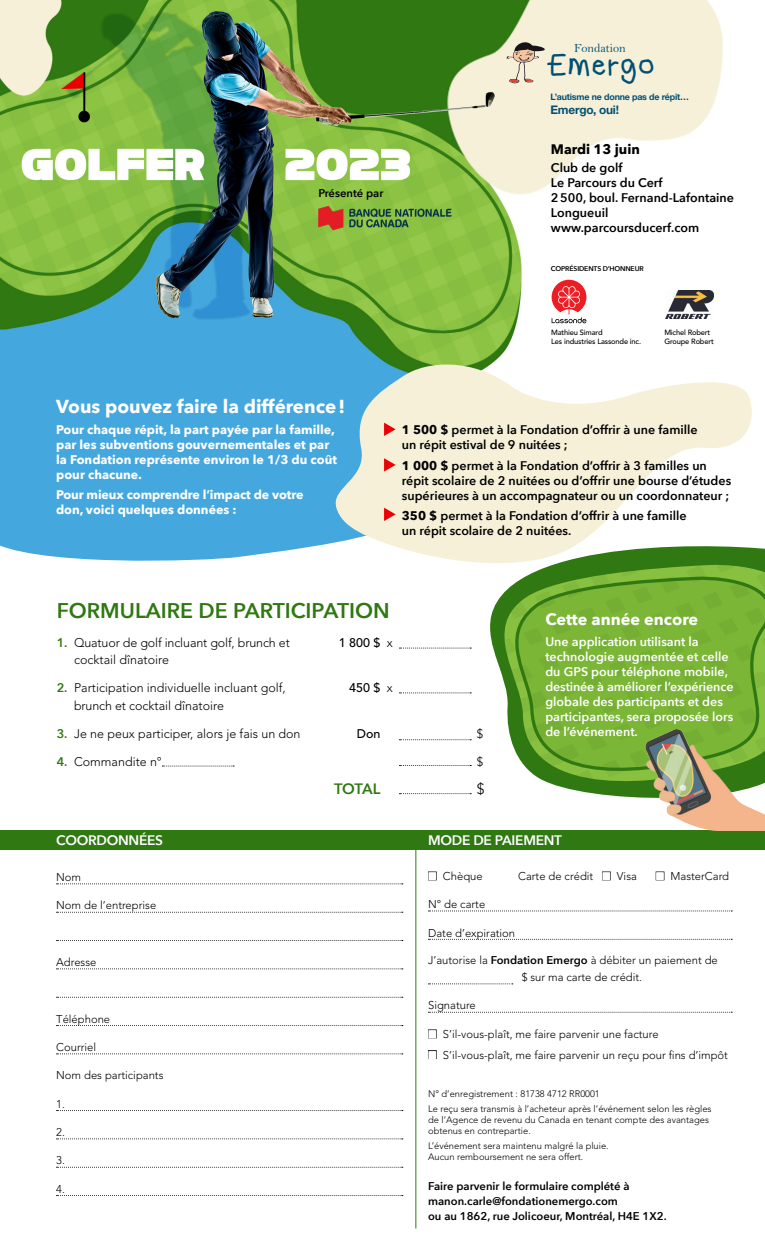
<style>
.page{position:relative;width:765px;height:1260px;background:#fff}
.page>*{position:absolute;margin:0;border:0;box-sizing:border-box;transform-origin:0 0}
.t1{font:33.12px "kindergarten";color:#004f74}
.t2{font:600 21.25px "Avenir Next";color:#307812}
.t3{font:700 18.75px "Avenir Next";color:#fff}
.t4{font:700 16.25px "Avenir Next";color:#fff}
.t5{font:600 15px "Avenir Next";letter-spacing:-.03em;color:#307812}
.t6{font:300 15px "Avenir";color:#000}
.t7{font:600 13.75px "Avenir Next";letter-spacing:-.02em;color:#fff}
.t8{font:700 13.75px "Avenir Next";color:#000}
.t9{font:600 12.5px/15px "Avenir Next";color:#000}
.t10{font:700 12.5px/15px "Avenir Next";color:#fff}
.t11{font:600 12.5px/15px "Avenir Next";color:#fff}
.t12{font:300 12.5px "Avenir";color:#000}
.t13{font:500 12.5px "Avenir";color:#000}
.t14{font:12.38px "Bell";color:#004f74}
.t15{font:700 11.88px "Helvetica Neue";letter-spacing:-.02em;color:#004f74}
.t16{font:300 11.25px/17.5px "Avenir";color:#000}
.t17{font:600 11.25px/15px "Avenir Next";color:#000}
.t18{font:300 9.38px/11.2px "Avenir";color:#000}
.t19{font:700 8.88px "Helvetica Neue";letter-spacing:-.02em;color:#004f74}
.t20{font:500 7.5px/9px "Avenir";letter-spacing:-.02em;color:#000}
.t21{font:600 6.88px "Avenir Next";letter-spacing:-.02em;color:#000}
.s1{font-weight:700}
.s2{font-family:"Avenir Next";font-weight:600;color:#307812}
.s3{font-weight:300}
.s4{font-family:"Avenir Next";font-weight:600}
</style>
<div class="page">
<img style="left:0;top:1px;width:723px;height:357px">
<svg style="left:399px;top:793px;width:72px;height:1px"></svg>
<svg style="left:399px;top:648px;width:72px;height:1px"></svg>
<svg style="left:399px;top:693px;width:72px;height:1px"></svg>
<svg style="left:399px;top:739px;width:72px;height:1px"></svg>
<svg style="left:162px;top:766px;width:72px;height:1px"></svg>
<svg style="left:399px;top:765px;width:72px;height:1px"></svg>
<div style="left:0;top:356px;width:479px;height:205px;background:#44a7de"></div>
<svg style="left:490px;top:565px;width:275px;height:228px"></svg>
<svg style="left:497px;top:574px;width:268px;height:209px;background:#77b13b"></svg>
<svg style="left:331px;top:358px;width:426px;height:215px;fill:#f6f0d8"></svg>
<hr style="left:416px;top:849px;width:1px;height:380px;background:#307812">
<img style="left:665px;top:291px;width:48px;height:27px">
<div style="left:547px;top:275px;width:44px;height:53px;background:#fff"></div>
<svg style="left:552px;top:280px;width:34px;height:43px"></svg>
<img style="left:307px;top:203px;width:157px;height:30px">
<svg style="left:506px;top:42px;width:39px;height:41px;background:#cfc2ae"></svg>
<svg style="left:384px;top:423px;width:12px;height:13px"></svg>
<svg style="left:384px;top:458px;width:12px;height:14px"></svg>
<svg style="left:384px;top:508px;width:12px;height:13px"></svg>
<div style="left:0;top:831px;width:765px;height:19px;background:#307812"></div>
<svg style="left:57px;top:884px;width:346px;height:1px"></svg>
<svg style="left:57px;top:912px;width:346px;height:1px"></svg>
<svg style="left:57px;top:940px;width:346px;height:1px"></svg>
<svg style="left:57px;top:969px;width:346px;height:1px"></svg>
<svg style="left:57px;top:997px;width:346px;height:1px"></svg>
<svg style="left:57px;top:1025px;width:346px;height:1px"></svg>
<svg style="left:57px;top:1054px;width:346px;height:1px"></svg>
<svg style="left:57px;top:1110px;width:346px;height:1px"></svg>
<svg style="left:57px;top:1139px;width:346px;height:1px"></svg>
<svg style="left:57px;top:1167px;width:346px;height:1px"></svg>
<svg style="left:57px;top:1195px;width:346px;height:1px"></svg>
<svg style="left:428px;top:911px;width:304px;height:1px"></svg>
<svg style="left:428px;top:939px;width:304px;height:1px"></svg>
<svg style="left:428px;top:984px;width:85px;height:1px"></svg>
<svg style="left:428px;top:1012px;width:304px;height:1px"></svg>
<img style="left:645px;top:729px;width:120px;height:102px">
<p class="t14" style="left:574px;top:41px;width:53px">Fondation</p>
<h1 class="t1" style="left:546px;top:50px;width:111px;rotate:1deg">Emergo</h1>
<p class="t17" style="left:318px;top:185px;width:67px">Présenté par</p>
<p class="t19" style="left:551px;top:92px;width:140px">L’autisme ne donne pas de répit…</p>
<p class="t15" style="left:551px;top:103px;width:70px">Emergo, oui!</p>
<p class="t8" style="left:551px;top:137px;width:90px">Mardi 13 juin</p>
<p class="t9" style="left:551px;top:160px;width:185px">Club de golf<br>Le Parcours du Cerf<br>2500, boul. Fernand-Lafontaine<br>Longueuil www.parcoursducerf.com</p>
<p class="t21" style="left:551px;top:263px;width:94px">COPRÉSIDENTS D’HONNEUR</p>
<h3 class="t3" style="left:56px;top:390px;width:291px">Vous pouvez faire la différence!</h3>
<p class="t10" style="left:56px;top:422px;width:282px">Pour chaque répit, la part payée par la famille, par les subventions gouvernementales et par la Fondation représente environ le 1/3 du coût pour chacune.</p>
<p class="t10" style="left:56px;top:487px;width:249px">Pour mieux comprendre l’impact de votre don, voici quelques données :</p>
<p class="t20" style="left:551px;top:328px;width:91px">Mathieu Simard<br>Les industries Lassonde inc.</p>
<p class="t20" style="left:664px;top:328px;width:51px">Michel Robert<br>Groupe Robert</p>
<p class="t9" style="left:402px;top:422px;width:297px"><span class="s1">1 500 $</span> permet à la Fondation d’offrir à une famille un répit estival de 9 nuitées ;</p>
<p class="t9" style="left:402px;top:458px;width:331px"><span class="s1">1 000 $</span> permet à la Fondation d’offrir à 3 familles un répit scolaire de 2 nuitées ou d’offrir une bourse d’études supérieures à un accompagnateur ou un coordonnateur ;</p>
<p class="t9" style="left:402px;top:508px;width:286px"><span class="s1">350 $</span> permet à la Fondation d’offrir à une famille un répit scolaire de 2 nuitées.</p>
<h2 class="t2" style="left:57px;top:593px;width:335px">FORMULAIRE DE PARTICIPATION</h2>
<p class="t12" style="left:57px;top:635px;width:235px"><span class="s2">1.</span> Quatuor de golf incluant golf, brunch et</p>
<p class="t13" style="left:339px;top:635px;width:56px">1 800 $ <span class="s3">x</span></p>
<p class="t12" style="left:74px;top:653px;width:96px">cocktail dînatoire</p>
<p class="t12" style="left:57px;top:681px;width:231px"><span class="s2">2.</span> Participation individuelle incluant golf,</p>
<p class="t13" style="left:349px;top:681px;width:45px">450 $ <span class="s3">x</span></p>
<p class="t12" style="left:74px;top:698px;width:151px">brunch et cocktail dînatoire</p>
<p class="t12" style="left:57px;top:726px;width:245px"><span class="s2">3.</span> Je ne peux participer, alors je fais un don</p>
<p class="t13" style="left:357px;top:726px;width:25px">Don</p>
<p class="t12" style="left:477px;top:726px;width:8px">$</p>
<p class="t12" style="left:57px;top:755px;width:107px"><span class="s2">4.</span> Commandite n°</p>
<p class="t12" style="left:477px;top:755px;width:8px">$</p>
<p class="t5" style="left:334px;top:776px;width:48px">TOTAL</p>
<p class="t6" style="left:477px;top:780px;width:9px">$</p>
<h3 class="t4" style="left:545px;top:605px;width:154px">Cette année encore</h3>
<p class="t11" style="left:545px;top:634px;width:190px">Une application utilisant la technologie augmentée et celle du GPS pour téléphone mobile, destinée à améliorer l’expérience globale des participants et des participantes, sera proposée lors de l’événement.</p>
<p class="t7" style="left:56px;top:829px;width:108px">COORDONNÉES</p>
<p class="t16" style="left:56px;top:868px;width:27px">Nom</p>
<p class="t16" style="left:56px;top:897px;width:102px">Nom de l’entreprise</p>
<p class="t16" style="left:56px;top:953px;width:42px">Adresse</p>
<p class="t16" style="left:56px;top:1010px;width:55px">Téléphone</p>
<p class="t16" style="left:56px;top:1038px;width:42px">Courriel</p>
<p class="t16" style="left:56px;top:1067px;width:109px">Nom des participants</p>
<p class="t16" style="left:56px;top:1095px;width:10px">1.</p>
<p class="t16" style="left:56px;top:1123px;width:10px">2.</p>
<p class="t16" style="left:56px;top:1152px;width:10px">3.</p>
<p class="t16" style="left:56px;top:1180px;width:10px">4.</p>
<p class="t7" style="left:428px;top:829px;width:135px">MODE DE PAIEMENT</p>
<p class="t16" style="left:428px;top:867px;width:56px">■ Chèque</p>
<p class="t16" style="left:518px;top:867px;width:120px">Carte de crédit ■ Visa</p>
<p class="t16" style="left:656px;top:867px;width:75px">■ MasterCard</p>
<p class="t16" style="left:428px;top:896px;width:59px">N° de carte</p>
<p class="t16" style="left:428px;top:924px;width:89px">Date d’expiration</p>
<p class="t16" style="left:522px;top:951px;width:198px;text-indent:-94px">J’autorise la <span class="s4">Fondation Emergo</span> à débiter un paiement de $ sur ma carte de crédit.</p>
<p class="t16" style="left:428px;top:997px;width:49px">Signature</p>
<p class="t16" style="left:428px;top:1025px;width:232px">■ S’il-vous-plaît, me faire parvenir une facture</p>
<p class="t16" style="left:428px;top:1046px;width:301px">■ S’il-vous-plaît, me faire parvenir un reçu pour fins d’impôt</p>
<p class="t18" style="left:428px;top:1086px;width:285px;line-height:14.8px">N° d’enregistrement : 81738 4712 RR0001<br>Le reçu sera transmis à l’acheteur après l’événement selon les règles</p>
<p class="t18" style="left:428px;top:1114px;width:282px">de l’Agence de revenu du Canada en tenant compte des avantages obtenus en contrepartie.</p>
<p class="t18" style="left:428px;top:1140px;width:182px">L’événement sera maintenu malgré la pluie.<br>Aucun remboursement ne sera offert.</p>
<p class="t17" style="left:428px;top:1179px;width:240px">Faire parvenir le formulaire complété à manon.carle@fondationemergo.com<br>ou au 1862, rue Jolicoeur, Montréal, H4E 1X2.</p>
</div>
